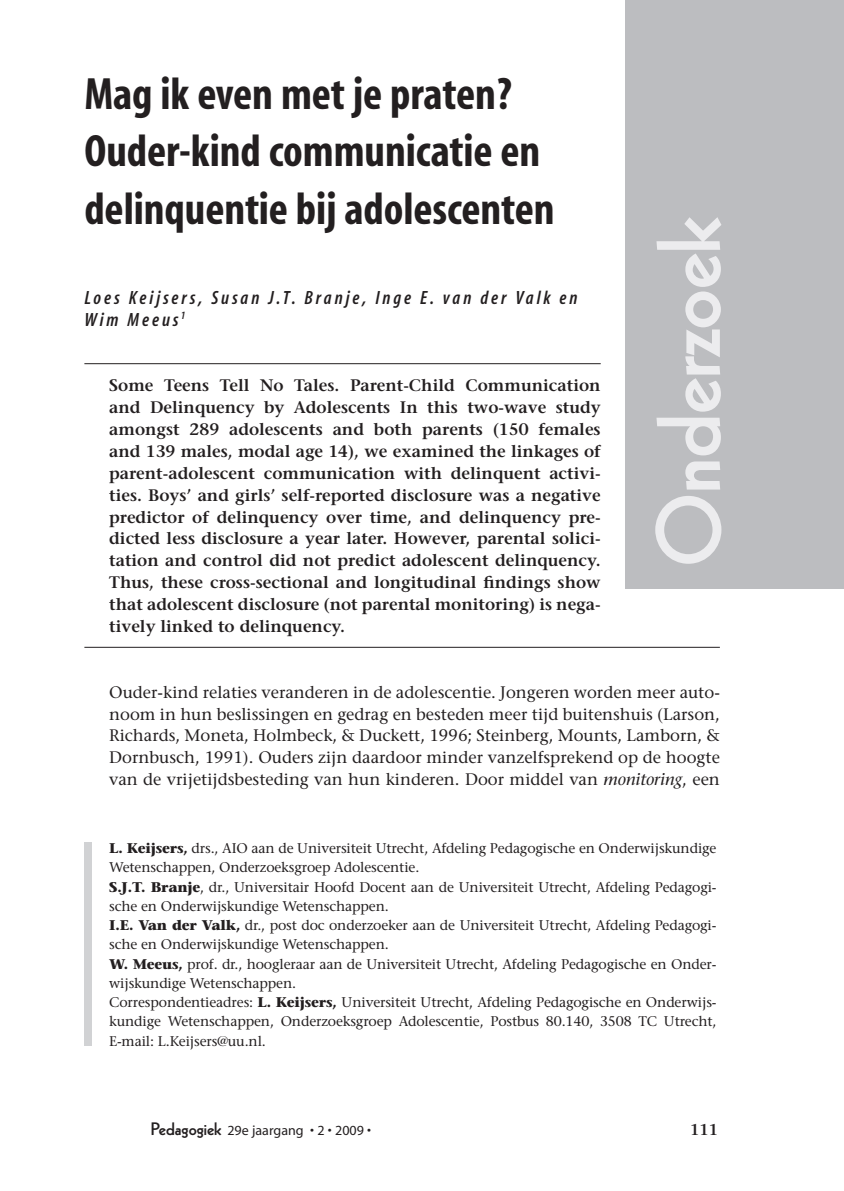
<style>
.page{position:relative;width:844px;height:1191px;background:#fff}
.page>*{position:absolute;margin:0;border:0;box-sizing:border-box;transform-origin:0 0}
.t1{font:800 87.5px "Kabel";color:#ececee}
.t2{font:45.5px/57.8px "Myriad MM 700 300";letter-spacing:-.005em;color:#231f20}
.t3{font:19.25px/21.9px "Myriad MM It 565 300";letter-spacing:.155em;color:#231f20}
.t4{font:600 16.62px/21.9px "Stone Serif";color:#231f20;text-align:justify}
.t5{font:16.62px/21.9px "Stone Serif";color:#231f20;text-align:justify}
.t6{font:600 15.75px "Stone Serif";color:#231f20}
.t7{font:14px/19.2px "Stone Serif";letter-spacing:-.01em;color:#231f20}
.t8{font:14px "Myriad MM 400 600";color:#231f20}
.s1{font-style:italic}
.s2{font-weight:700}
.s3{font-family:"Kabel";font-weight:800;font-size:17.5px}
</style>
<div class="page">
<div style="left:84px;top:842px;width:8px;height:203px;background:#d1d2d4"></div>
<hr style="left:84px;top:363px;width:516px;height:1px;background:#231f20">
<hr style="left:84px;top:647px;width:635px;height:1px;background:#231f20">
<div style="left:625px;top:0;width:218px;height:588px;background:#bcbdc0"></div>
<h2 class="t2" style="left:84px;top:67px;width:471px">Mag ik even met je praten?<br>Ouder-kind communicatie en delinquentie bij adolescenten</h2>
<h3 class="t3" style="left:84px;top:287px;width:494px">Loes Keijsers, Susan J.T. Branje, Inge E. van der Valk en<br>Wim Meeus<sup>1</sup></h3>
<p class="t4" style="left:109px;top:374px;width:493px">Some Teens Tell No Tales. Parent-Child Communication and Delinquency by Adolescents In this two-wave study amongst 289 adolescents and both parents (150 females and 139 males, modal age 14), we examined the linkages of parent-adolescent communication with delinquent activi&shy;ties. Boys’ and girls’ self-reported disclosure was a negative predictor of delinquency over time, and delinquency pre&shy;dicted less disclosure a year later. However, parental solici&shy;tation and control did not predict adolescent delinquency.<br>Thus, these cross-sectional and longitudinal findings show that adolescent disclosure (not parental monitoring) is nega&shy;tively linked to delinquency.</p>
<h1 class="t1" style="left:638px;top:566px;width:351px;rotate:-90deg">Onderzoek</h1>
<p class="t5" style="left:109px;top:681px;width:612px">Ouder-kind relaties veranderen in de adolescentie. Jongeren worden meer auto&shy;noom in hun beslissingen en gedrag en besteden meer tijd buitenshuis (Larson, Richards, Moneta, Holmbeck, &amp; Duckett, 1996; Steinberg, Mounts, Lamborn, &amp; Dornbusch, 1991). Ouders zijn daardoor minder vanzelfsprekend op de hoogte van de vrijetijdsbesteding van hun kinderen. Door middel van <span class="s1">monitoring</span>, een</p>
<p class="t7" style="left:109px;top:838px;width:608px"><span class="s2">L. Keijsers,</span> drs., AIO aan de Universiteit Utrecht, Afdeling Pedagogische en Onderwijskundige Wetenschappen, Onderzoeksgroep Adolescentie.<br><span class="s2">S.J.T. Branje</span>, dr., Universitair Hoofd Docent aan de Universiteit Utrecht, Afdeling Pedagogi&shy;sche en Onderwijskundige Wetenschappen.<br><span class="s2">I.E. Van der Valk,</span> dr., post doc onderzoeker aan de Universiteit Utrecht, Afdeling Pedagogi&shy;sche en Onderwijskundige Wetenschappen.<br><span class="s2">W. Meeus,</span> prof. dr., hoogleraar aan de Universiteit Utrecht, Afdeling Pedagogische en Onder&shy;wijskundige Wetenschappen.<br>Correspondentieadres: <span class="s2">L. Keijsers,</span> Universiteit Utrecht, Afdeling Pedagogische en Onderwijs&shy;kundige Wetenschappen, Onderzoeksgroep Adolescentie, Postbus 80.140, 3508 TC Utrecht, E-mail: L.Keijsers@uu.nl.</p>
<p class="t8" style="left:151px;top:1123px;width:222px"><span class="s3">Pedagogiek</span> 29e jaargang • 2 • 2009 •</p>
<p class="t6" style="left:690px;top:1120px;width:30px">111</p>
</div>
